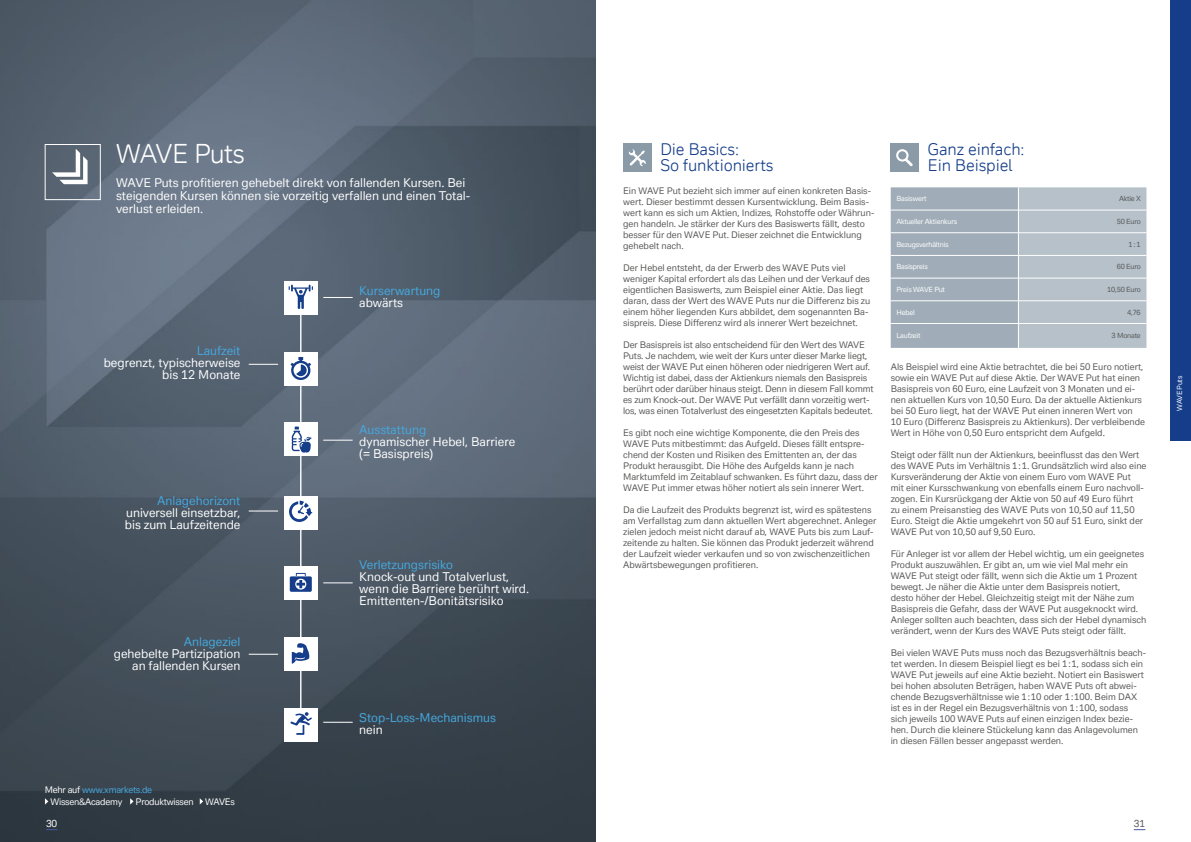
<style>
.page{position:relative;width:1191px;height:842px;background:#fff}
.page>*{position:absolute;margin:0;border:0;box-sizing:border-box;transform-origin:0 0}
.t1{font:26px "Deutsche Bank Display";letter-spacing:-.03em;color:#fff}
.t2{font:16px/16px "Deutsche Bank Display";letter-spacing:-.01em;color:#153d8a}
.t3{font:12px/12px "Deutsche Bank Text";color:#fff}
.t4{font:12px "Deutsche Bank Text";color:#45a9e0}
.t5{font:9.6px "Deutsche Bank Text";color:#fff}
.t6{font:9.6px "Deutsche Bank Text";color:#575756}
.t7{font:9px/11px "Deutsche Bank Text";color:#575756}
.t8{font:9px/12px "Deutsche Bank Text";letter-spacing:-.025em;color:#fff}
.t9{font:7px "Deutsche Bank Text";letter-spacing:-.025em;color:#fff}
.t10{font:7px "Deutsche Bank Text";letter-spacing:-.025em;color:#575756}
.s1{color:#45a9e0}
</style>
<div class="page">
<img style="left:0;top:0;width:595px;height:842px">
<svg style="left:1133px;top:829px;width:12px;height:1px"></svg>
<div style="left:284px;top:281px;width:33px;height:33px;background:#fff"></div>
<div style="left:284px;top:352px;width:33px;height:33px;background:#fff"></div>
<div style="left:284px;top:423px;width:33px;height:33px;background:#fff"></div>
<div style="left:284px;top:496px;width:33px;height:33px;background:#fff"></div>
<div style="left:284px;top:566px;width:33px;height:34px;background:#fff"></div>
<div style="left:284px;top:637px;width:33px;height:34px;background:#fff"></div>
<div style="left:284px;top:708px;width:33px;height:33px;background:#fff"></div>
<svg style="left:45px;top:798px;width:3px;height:6px"></svg>
<svg style="left:52px;top:149px;width:36px;height:35px"></svg>
<div style="left:623px;top:144px;width:28px;height:28px;background:#8a9ba7"></div>
<svg style="left:628px;top:149px;width:18px;height:17px"></svg>
<div style="left:890px;top:144px;width:29px;height:28px;background:#8a9ba7"></div>
<svg style="left:896px;top:149px;width:16px;height:17px"></svg>
<svg style="left:890px;top:187px;width:256px;height:161px;background:#afbac3"></svg>
<hr style="left:300px;top:286px;width:1px;height:444px;background:#fff">
<svg style="left:290px;top:357px;width:21px;height:23px"></svg>
<svg style="left:292px;top:643px;width:18px;height:21px"></svg>
<svg style="left:289px;top:501px;width:23px;height:21px"></svg>
<svg style="left:290px;top:573px;width:22px;height:19px"></svg>
<svg style="left:292px;top:426px;width:20px;height:27px"></svg>
<hr style="left:323px;top:297px;width:30px;height:1px;background:#fff">
<svg style="left:249px;top:364px;width:29px;height:1px"></svg>
<hr style="left:323px;top:440px;width:30px;height:1px;background:#fff">
<hr style="left:323px;top:582px;width:30px;height:1px;background:#fff">
<svg style="left:249px;top:510px;width:29px;height:1px"></svg>
<svg style="left:249px;top:654px;width:29px;height:1px"></svg>
<svg style="left:289px;top:285px;width:24px;height:24px"></svg>
<svg style="left:290px;top:712px;width:22px;height:23px"></svg>
<hr style="left:323px;top:722px;width:30px;height:1px;background:#fff">
<div style="left:45px;top:144px;width:56px;height:56px;border:1px solid #fff"></div>
<svg style="left:130px;top:798px;width:4px;height:6px"></svg>
<svg style="left:200px;top:798px;width:3px;height:6px"></svg>
<div style="left:1170px;top:0;width:21px;height:441px;background:#153d8a"></div>
<h1 class="t1" style="left:116px;top:137px;width:130px">WAVE Puts</h1>
<h3 class="t3" style="left:116px;top:176px;width:354px;line-height:13px">WAVE Puts profitieren gehebelt direkt von fallenden Kursen. Bei steigenden Kursen können sie vorzeitig verfallen und einen Total&shy;verlust erleiden.</h3>
<p class="t7" style="left:623px;top:185px;width:253px">Ein WAVE Put bezieht sich immer auf einen konkreten Basis&shy;wert. Dieser bestimmt dessen Kursentwicklung. Beim Basis&shy;wert kann es sich um Aktien, Indizes, Rohstoffe oder Währun&shy;gen handeln. Je stärker der Kurs des Basiswerts fällt, desto besser für den WAVE Put. Dieser zeichnet die Entwicklung gehebelt nach.</p>
<p class="t7" style="left:623px;top:262px;width:249px">Der Hebel entsteht, da der Erwerb des WAVE Puts viel weniger Kapital erfordert als das Leihen und der Verkauf des eigentlichen Basiswerts, zum Beispiel einer Aktie. Das liegt daran, dass der Wert des WAVE Puts nur die Differenz bis zu einem höher liegenden Kurs abbildet, dem sogenannten Ba&shy;sispreis. Diese Differenz wird als innerer Wert bezeichnet.</p>
<p class="t7" style="left:623px;top:339px;width:252px">Der Basispreis ist also entscheidend für den Wert des WAVE Puts. Je nachdem, wie weit der Kurs unter dieser Marke liegt, weist der WAVE Put einen höheren oder niedrigeren Wert auf.<br>Wichtig ist dabei, dass der Aktienkurs niemals den Basispreis berührt oder darüber hinaus steigt. Denn in diesem Fall kommt es zum Knock-out. Der WAVE Put verfällt dann vorzeitig wert&shy;los, was einen Totalverlust des eingesetzten Kapitals bedeutet.</p>
<p class="t7" style="left:623px;top:427px;width:256px">Es gibt noch eine wichtige Komponente, die den Preis des WAVE Puts mitbestimmt: das Aufgeld. Dieses fällt entspre&shy;chend der Kosten und Risiken des Emittenten an, der das Produkt herausgibt. Die Höhe des Aufgelds kann je nach Marktumfeld im Zeitablauf schwanken. Es führt dazu, dass der WAVE Put immer etwas höher notiert als sein innerer Wert.</p>
<p class="t7" style="left:623px;top:504px;width:255px">Da die Laufzeit des Produkts begrenzt ist, wird es spätestens am Verfallstag zum dann aktuellen Wert abgerechnet. Anleger zielen jedoch meist nicht darauf ab, WAVE Puts bis zum Lauf&shy;zeitende zu halten. Sie können das Produkt jederzeit während der Laufzeit wieder verkaufen und so von zwischenzeitlichen Abwärtsbewegungen profitieren.</p>
<h2 class="t2" style="left:660px;top:141px;width:115px">Die Basics:<br>So funktionierts</h2>
<h2 class="t2" style="left:927px;top:141px;width:98px">Ganz einfach:<br>Ein Beispiel</h2>
<p class="t9" style="left:896px;top:194px;width:32px">Basiswert</p>
<p class="t10" style="left:1119px;top:194px;width:23px">Aktie X</p>
<p class="t9" style="left:896px;top:217px;width:62px">Aktueller Aktienkurs</p>
<p class="t10" style="left:1116px;top:217px;width:25px">50 Euro</p>
<p class="t9" style="left:896px;top:240px;width:54px">Bezugsverhältnis</p>
<p class="t10" style="left:1128px;top:240px;width:14px">1 : 1</p>
<p class="t9" style="left:896px;top:262px;width:33px">Basispreis</p>
<p class="t10" style="left:1116px;top:262px;width:25px">60 Euro</p>
<p class="t9" style="left:896px;top:285px;width:50px">Preis WAVE Put</p>
<p class="t10" style="left:1107px;top:285px;width:35px">10,50 Euro</p>
<p class="t9" style="left:896px;top:308px;width:20px">Hebel</p>
<p class="t10" style="left:1127px;top:308px;width:15px">4,76</p>
<p class="t9" style="left:896px;top:331px;width:26px">Laufzeit</p>
<p class="t10" style="left:1111px;top:331px;width:31px">3 Monate</p>
<h3 class="t4" style="left:359px;top:283px;width:83px">Kurserwartung</h3>
<h3 class="t3" style="left:359px;top:297px;width:45px">abwärts</h3>
<h3 class="t4" style="left:197px;top:343px;width:45px">Laufzeit</h3>
<h3 class="t3" style="left:104px;top:356px;width:138px;text-align:right">begrenzt, typischerweise bis 12 Monate</h3>
<p class="t7" style="left:890px;top:361px;width:256px">Als Beispiel wird eine Aktie betrachtet, die bei 50 Euro notiert, sowie ein WAVE Put auf diese Aktie. Der WAVE Put hat einen Basispreis von 60 Euro, eine Laufzeit von 3 Monaten und ei&shy;nen aktuellen Kurs von 10,50 Euro. Da der aktuelle Aktienkurs bei 50 Euro liegt, hat der WAVE Put einen inneren Wert von 10 Euro (Differenz Basispreis zu Aktienkurs). Der verbleibende Wert in Höhe von 0,50 Euro entspricht dem Aufgeld.</p>
<p class="t7" style="left:890px;top:449px;width:257px">Steigt oder fällt nun der Aktienkurs, beeinflusst das den Wert des WAVE Puts im Verhältnis 1:1. Grundsätzlich wird also eine Kursveränderung der Aktie von einem Euro vom WAVE Put<br>mit einer Kursschwankung von ebenfalls einem Euro nachvoll&shy;zogen. Ein Kursrückgang der Aktie von 50 auf 49 Euro führt<br>zu einem Preisanstieg des WAVE Puts von 10,50 auf 11,50<br>Euro. Steigt die Aktie umgekehrt von 50 auf 51 Euro, sinkt der WAVE Put von 10,50 auf 9,50 Euro.</p>
<p class="t7" style="left:890px;top:548px;width:257px">Für Anleger ist vor allem der Hebel wichtig, um ein geeignetes Produkt auszuwählen. Er gibt an, um wie viel Mal mehr ein WAVE Put steigt oder fällt, wenn sich die Aktie um 1 Prozent bewegt. Je näher die Aktie unter dem Basispreis notiert,<br>desto höher der Hebel. Gleichzeitig steigt mit der Nähe zum Basispreis die Gefahr, dass der WAVE Put ausgeknockt wird.<br>Anleger sollten auch beachten, dass sich der Hebel dynamisch verändert, wenn der Kurs des WAVE Puts steigt oder fällt.</p>
<p class="t7" style="left:890px;top:647px;width:257px">Bei vielen WAVE Puts muss noch das Bezugsverhältnis beach&shy;tet werden. In diesem Beispiel liegt es bei 1:1, sodass sich ein WAVE Put jeweils auf eine Aktie bezieht. Notiert ein Basiswert bei hohen absoluten Beträgen, haben WAVE Puts oft abwei&shy;chende Bezugsverhältnisse wie 1:10 oder 1:100. Beim DAX ist es in der Regel ein Bezugsverhältnis von 1:100, sodass sich jeweils 100 WAVE Puts auf einen einzigen Index bezie&shy;hen. Durch die kleinere Stückelung kann das Anlagevolumen in diesen Fällen besser angepasst werden.</p>
<h3 class="t4" style="left:359px;top:422px;width:69px">Ausstattung</h3>
<h3 class="t3" style="left:359px;top:436px;width:157px">dynamischer Hebel, Barriere (= Basispreis)</h3>
<h3 class="t4" style="left:157px;top:493px;width:85px">Anlagehorizont</h3>
<h3 class="t3" style="left:125px;top:506px;width:117px">universell einsetzbar, bis zum Laufzeitende</h3>
<h3 class="t4" style="left:359px;top:557px;width:95px">Verletzungsrisiko</h3>
<h3 class="t3" style="left:359px;top:570px;width:171px">Knock-out und Totalverlust, wenn die Barriere berührt wird.<br>Emittenten-/Bonitätsrisiko</h3>
<h3 class="t4" style="left:184px;top:634px;width:58px">Anlageziel</h3>
<h3 class="t3" style="left:114px;top:647px;width:128px;text-align:right">gehebelte Partizipation an fallenden Kursen</h3>
<h3 class="t4" style="left:359px;top:710px;width:138px">Stop-Loss-Mechanismus</h3>
<h3 class="t3" style="left:359px;top:723px;width:25px">nein</h3>
<p class="t8" style="left:51px;top:784px;width:103px;text-indent:-6px">Mehr auf <span class="s1">www.xmarkets.de<br></span>Wissen&amp;Academy</p>
<p class="t8" style="left:136px;top:796px;width:60px">Produktwissen</p>
<p class="t8" style="left:205px;top:796px;width:31px">WAVEs</p>
<p class="t5" style="left:46px;top:818px;width:13px">30</p>
<p class="t6" style="left:1134px;top:818px;width:13px">31</p>
<p class="t9" style="left:1175px;top:411px;width:36px;rotate:-90deg">WAVE Puts</p>
</div>
